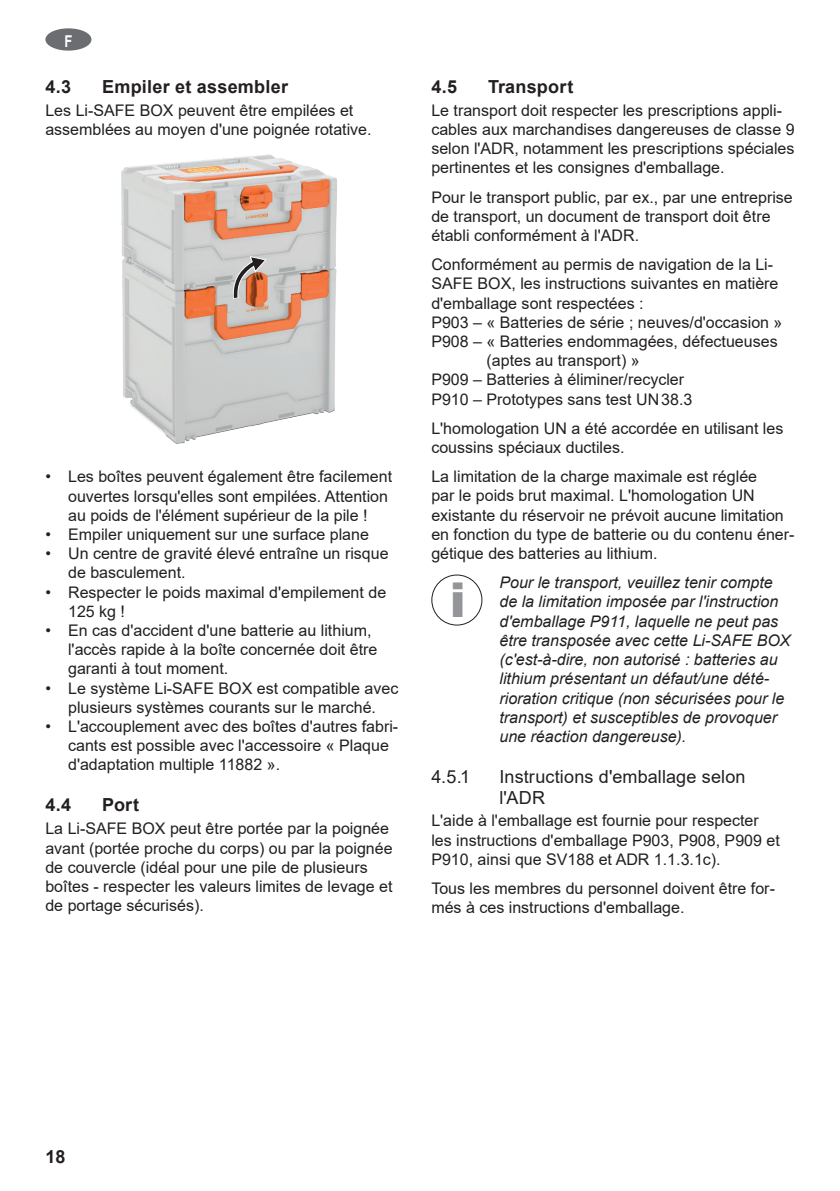
<style>
.page{position:relative;width:840px;height:1191px;background:#fff}
.page>*{position:absolute;margin:0;border:0;box-sizing:border-box;transform-origin:0 0}
.t1{font:900 48px "Arial";color:#939598}
.t2{font:700 18px "Arial";letter-spacing:.015em;color:#231f20}
.t3{font:18px/21.6px "Arial";letter-spacing:.005em;color:#231f20}
.t4{font:700 16.4px "Arial";color:#fff;scale:.8 1}
.t5{font:16px/19.2px "Arial";color:#231f20}
.t6{font:italic 16px/19.2px "Arial";color:#231f20}
</style>
<div class="page">
<div style="left:45px;top:28px;width:46px;height:23px;background:#6c6d70;border-radius:50%"></div>
<img style="left:122px;top:154px;width:214px;height:289px">
<svg style="left:232px;top:256px;width:35px;height:43px;background:#b48f7e"></svg>
<div style="left:431px;top:574px;width:51px;height:51px;border:1px solid #231f20;border-radius:50%"></div>
<p class="t4" style="left:64px;top:29px;width:11px">F</p>
<p class="t2" style="left:45px;top:73px;width:27px">4.3</p>
<p class="t2" style="left:102px;top:73px;width:187px">Empiler et assembler</p>
<p class="t5" style="left:45px;top:100px;width:327px">Les Li-SAFE BOX peuvent être empilées et assemblées au moyen d'une poignée rotative.</p>
<p class="t5" style="left:68px;top:467px;width:325px;text-indent:-23px">• Les boîtes peuvent également être facilement ouvertes lorsqu'elles sont empilées. Attention au poids de l'élément supérieur de la pile !</p>
<p class="t5" style="left:45px;top:524px;width:325px">• Empiler uniquement sur une surface plane</p>
<p class="t5" style="left:68px;top:544px;width:322px;text-indent:-23px">• Un centre de gravité élevé entraîne un risque de basculement.</p>
<p class="t5" style="left:68px;top:582px;width:319px;text-indent:-23px">• Respecter le poids maximal d'empilement de<br>125 kg !</p>
<p class="t5" style="left:68px;top:620px;width:310px;text-indent:-23px">• En cas d'accident d'une batterie au lithium, l'accès rapide à la boîte concernée doit être garanti à tout moment.</p>
<p class="t5" style="left:45px;top:678px;width:354px;text-align:center">• Le système Li-SAFE BOX est compatible avec plusieurs systèmes courants sur le marché.</p>
<p class="t5" style="left:68px;top:716px;width:331px;text-indent:-23px">• L'accouplement avec des boîtes d'autres fabri&shy;cants est possible avec l'accessoire « Plaque d'adaptation multiple 11882 ».</p>
<p class="t2" style="left:45px;top:792px;width:27px">4.4</p>
<p class="t2" style="left:102px;top:792px;width:38px">Port</p>
<p class="t5" style="left:45px;top:819px;width:348px">La Li-SAFE BOX peut être portée par la poignée avant (portée proche du corps) ou par la poignée de couvercle (idéal pour une pile de plusieurs boîtes - respecter les valeurs limites de levage et de portage sécurisés).</p>
<p class="t2" style="left:431px;top:73px;width:27px">4.5</p>
<p class="t2" style="left:488px;top:73px;width:87px">Transport</p>
<p class="t5" style="left:431px;top:100px;width:364px">Le transport doit respecter les prescriptions appli&shy;cables aux marchandises dangereuses de classe 9 selon l'ADR, notamment les prescriptions spéciales pertinentes et les consignes d'emballage.</p>
<p class="t5" style="left:431px;top:187px;width:363px">Pour le transport public, par ex., par une entreprise de transport, un document de transport doit être établi conformément à l'ADR.</p>
<p class="t5" style="left:431px;top:255px;width:343px">Conformément au permis de navigation de la Li-</p>
<p class="t5" style="left:431px;top:274px;width:348px">SAFE BOX, les instructions suivantes en matière</p>
<p class="t5" style="left:431px;top:293px;width:214px">d'emballage sont respectées :</p>
<p class="t5" style="left:431px;top:312px;width:352px">P903 – « Batteries de série ; neuves/d'occasion »</p>
<p class="t5" style="left:431px;top:332px;width:347px">P908 – « Batteries endommagées, défectueuses</p>
<p class="t5" style="left:486px;top:351px;width:154px">(aptes au transport) »</p>
<p class="t5" style="left:431px;top:370px;width:254px">P909 – Batteries à éliminer/recycler</p>
<p class="t5" style="left:431px;top:389px;width:262px">P910 – Prototypes sans test UN38.3</p>
<p class="t5" style="left:431px;top:418px;width:353px">L'homologation UN a été accordée en utilisant les coussins spéciaux ductiles.</p>
<p class="t5" style="left:431px;top:467px;width:364px">La limitation de la charge maximale est réglée<br>par le poids brut maximal. L'homologation UN existante du réservoir ne prévoit aucune limitation en fonction du type de batterie ou du contenu éner&shy;gétique des batteries au lithium.</p>
<h1 class="t1" style="left:449px;top:565px;width:17px">i</h1>
<p class="t6" style="left:499px;top:573px;width:292px">Pour le transport, veuillez tenir compte de la limitation imposée par l'instruction d'emballage P911, laquelle ne peut pas être transposée avec cette Li-SAFE BOX (c'est-à-dire, non autorisé : batteries au lithium présentant un défaut/une dété&shy;rioration critique (non sécurisées pour le transport) et susceptibles de provoquer une réaction dangereuse).</p>
<p class="t3" style="left:431px;top:765px;width:40px">4.5.1</p>
<p class="t3" style="left:499px;top:765px;width:247px">Instructions d'emballage selon l'ADR</p>
<p class="t5" style="left:431px;top:811px;width:350px">L'aide à l'emballage est fournie pour respecter les instructions d'emballage P903, P908, P909 et<br>P910, ainsi que SV188 et ADR 1.1.3.1c).</p>
<p class="t5" style="left:431px;top:878px;width:345px">Tous les membres du personnel doivent être for&shy;més à ces instructions d'emballage.</p>
<p class="t2" style="left:45px;top:1143px;width:22px">18</p>
</div>
